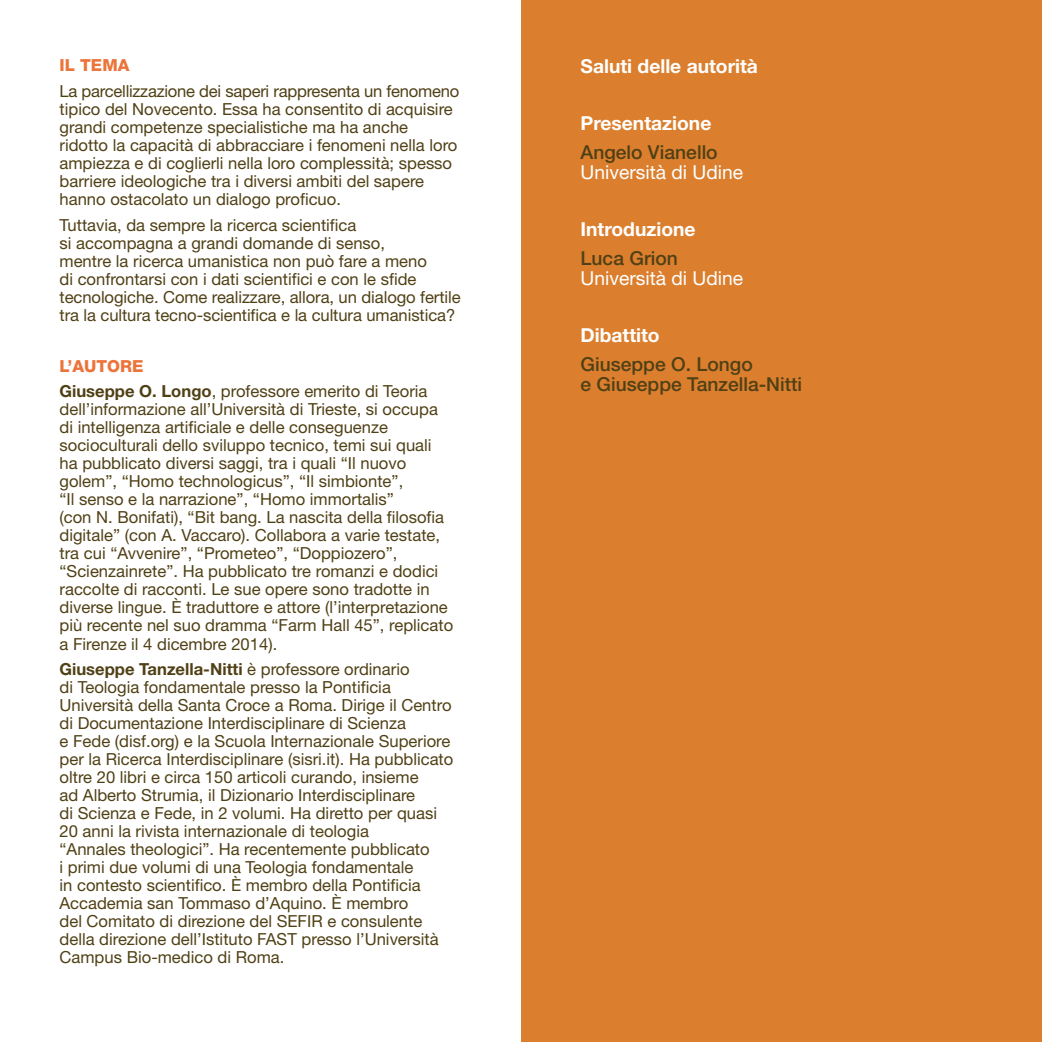
<style>
.page{position:relative;width:1042px;height:1042px;background:#fff}
.page>*{position:absolute;margin:0;border:0;box-sizing:border-box;transform-origin:0 0}
.t1{font:500 19.25px/20.1px "Helvetica Neue LT Std";color:#504015}
.t2{font:700 19.25px "Helvetica Neue LT Std";color:#fff}
.t3{font:19.25px "Helvetica Neue LT Std";color:#fff}
.t4{font:16.62px/18px "Helvetica Neue LT Std";color:#504015}
.t5{font:800 16.62px "Helvetica Neue LT Std";color:#ec743b}
.s1{font-weight:800;color:#ec743b}
.s2{font-weight:700}
</style>
<div class="page">
<div style="left:521px;top:0;width:521px;height:1042px;background:#db7f2e"></div>
<p class="t5" style="left:60px;top:60px;width:71px">IL TEMA</p>
<p class="t4" style="left:60px;top:84px;width:401px">La parcellizzazione dei saperi rappresenta un fenomeno tipico del Novecento. Essa ha consentito di acquisire grandi competenze specialistiche ma ha anche ridotto la capacità di abbracciare i fenomeni nella loro ampiezza e di coglierli nella loro complessità; spesso barriere ideologiche tra i diversi ambiti del sapere hanno ostacolato un dialogo proficuo.</p>
<p class="t4" style="left:60px;top:217px;width:403px">Tuttavia, da sempre la ricerca scientifica<br>si accompagna a grandi domande di senso,<br>mentre la ricerca umanistica non può fare a meno<br>di confrontarsi con i dati scientifici e con le sfide tecnologiche. Come realizzare, allora, un dialogo fertile tra la cultura tecno-scientifica e la cultura umanistica?</p>
<p class="t4" style="left:60px;top:354px;width:369px;line-height:25.6px"><span class="s1">L’AUTORE<br></span><span class="s2">Giuseppe O. Longo</span>, professore emerito di Teoria</p>
<p class="t4" style="left:60px;top:402px;width:395px">dell’informazione all’Università di Trieste, si occupa di intelligenza artificiale e delle conseguenze socioculturali dello sviluppo tecnico, temi sui quali ha pubblicato diversi saggi, tra i quali “Il nuovo golem”, “Homo technologicus”, “Il simbionte”,<br>“Il senso e la narrazione”, “Homo immortalis”<br>(con N. Bonifati), “Bit bang. La nascita della filosofia digitale” (con A. Vaccaro). Collabora a varie testate, tra cui “Avvenire”, “Prometeo”, “Doppiozero”, “Scienzainrete”. Ha pubblicato tre romanzi e dodici raccolte di racconti. Le sue opere sono tradotte in diverse lingue. È traduttore e attore (l’interpretazione più recente nel suo dramma “Farm Hall 45”, replicato a Firenze il 4 dicembre 2014).</p>
<p class="t4" style="left:60px;top:662px;width:395px"><span class="s2">Giuseppe Tanzella-Nitti</span> è professore ordinario<br>di Teologia fondamentale presso la Pontificia Università della Santa Croce a Roma. Dirige il Centro di Documentazione Interdisciplinare di Scienza<br>e Fede (disf.org) e la Scuola Internazionale Superiore per la Ricerca Interdisciplinare (sisri.it). Ha pubblicato oltre 20 libri e circa 150 articoli curando, insieme<br>ad Alberto Strumia, il Dizionario Interdisciplinare<br>di Scienza e Fede, in 2 volumi. Ha diretto per quasi 20 anni la rivista internazionale di teologia<br>“Annales theologici”. Ha recentemente pubblicato<br>i primi due volumi di una Teologia fondamentale<br>in contesto scientifico. È membro della Pontificia Accademia san Tommaso d’Aquino. È membro<br>del Comitato di direzione del SEFIR e consulente della direzione dell’Istituto FAST presso l’Università Campus Bio-medico di Roma.</p>
<p class="t2" style="left:580px;top:60px;width:179px">Saluti delle autorità</p>
<p class="t2" style="left:580px;top:117px;width:132px">Presentazione</p>
<p class="t1" style="left:580px;top:144px;width:139px">Angelo Vianello</p>
<p class="t3" style="left:580px;top:165px;width:164px">Università di Udine</p>
<p class="t2" style="left:580px;top:223px;width:117px">Introduzione</p>
<p class="t1" style="left:580px;top:250px;width:99px">Luca Grion</p>
<p class="t3" style="left:580px;top:271px;width:164px">Università di Udine</p>
<p class="t2" style="left:580px;top:328px;width:81px">Dibattito</p>
<p class="t1" style="left:580px;top:356px;width:223px">Giuseppe O. Longo<br>e Giuseppe Tanzella-Nitti</p>
</div>
